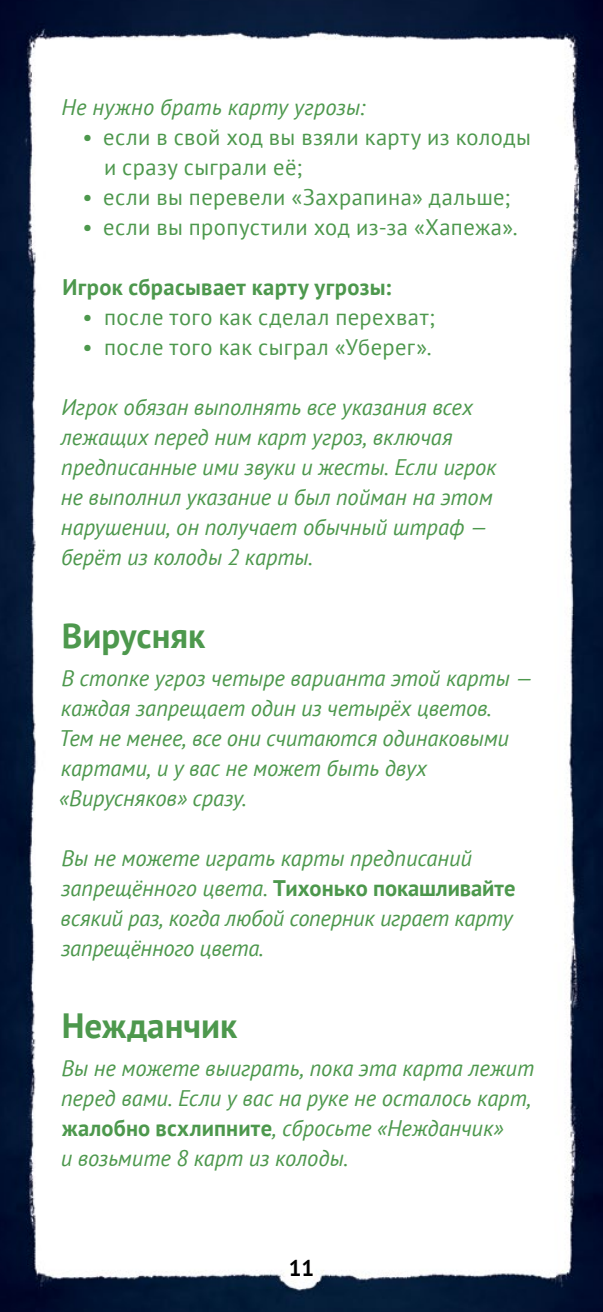
<style>
.page{position:relative;width:603px;height:1312px;background:#fff}
.page>*{position:absolute;margin:0;border:0;box-sizing:border-box;transform-origin:0 0}
.t1{font:700 35px "PT Sans";color:#4d984d}
.t2{font:italic 22.5px/30px "PT Sans";letter-spacing:-.005em;color:#4d984d}
.t3{font:22.5px/30px "PT Sans";letter-spacing:.02em;color:#4d984d}
.t4{font:700 22.5px "PT Sans";letter-spacing:.015em;color:#4d984d}
.t5{font:700 22.5px "PT Sans";color:#000}
.s1{font-weight:700;font-style:normal}
</style>
<div class="page">
<img style="left:0;top:0;width:602px;height:1311px">
<p class="t2" style="left:61px;top:92px;width:305px">Не нужно брать карту угрозы:</p>
<p class="t3" style="left:104px;top:122px;width:428px;text-indent:-22px">• если в свой ход вы взяли карту из колоды и сразу сыграли её;</p>
<p class="t3" style="left:82px;top:182px;width:429px">• если вы перевели «Захрапина» дальше;</p>
<p class="t3" style="left:82px;top:212px;width:436px">• если вы пропустили ход из-за «Хапежа».</p>
<p class="t4" style="left:62px;top:272px;width:330px">Игрок сбрасывает карту угрозы:</p>
<p class="t3" style="left:82px;top:302px;width:354px">• после того как сделал перехват;</p>
<p class="t3" style="left:82px;top:332px;width:350px">• после того как сыграл «Уберег».</p>
<p class="t2" style="left:61px;top:392px;width:437px">Игрок обязан выполнять все указания всех лежащих перед ним карт угроз, включая предписанные ими звуки и жесты. Если игрок не выполнил указание и был пойман на этом нарушении, он получает обычный штраф — берёт из колоды 2 карты.</p>
<h1 class="t1" style="left:62px;top:612px;width:145px">Вирусняк</h1>
<p class="t2" style="left:59px;top:662px;width:475px">В стопке угроз четыре варианта этой карты — каждая запрещает один из четырёх цветов.<br>Тем не менее, все они считаются одинаковыми картами, и у вас не может быть двух «Вирусняков» сразу.</p>
<p class="t2" style="left:61px;top:842px;width:456px">Вы не можете играть карты предписаний запрещённого цвета. <span class="s1">Тихонько покашливайте </span>всякий раз, когда любой соперник играет карту запрещённого цвета.</p>
<h1 class="t1" style="left:62px;top:1002px;width:177px">Нежданчик</h1>
<p class="t2" style="left:61px;top:1052px;width:474px">Вы не можете выиграть, пока эта карта лежит перед вами. Если у вас на руке не осталось карт, <span class="s1">жалобно всхлипните</span>, сбросьте «Нежданчик»<br>и возьмите 8 карт из колоды.</p>
<p class="t5" style="left:288px;top:1252px;width:27px">11</p>
</div>
